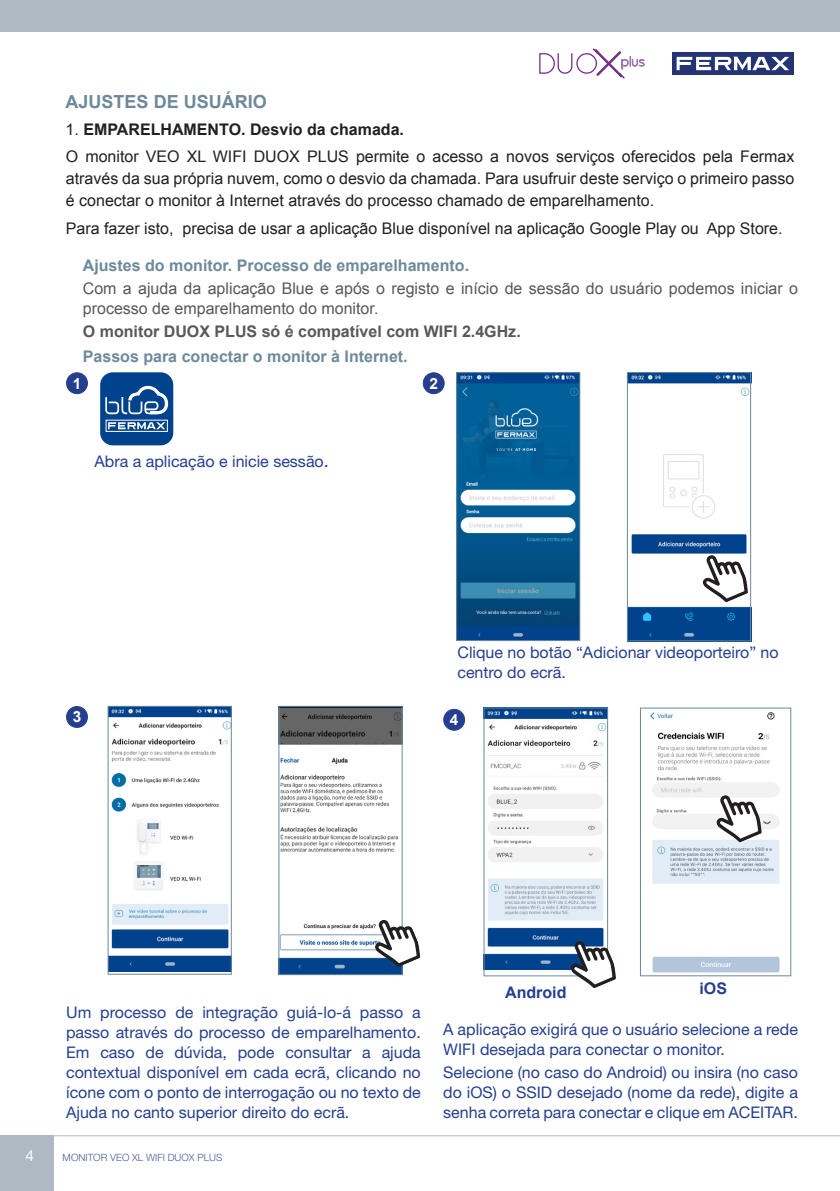
<style>
.page{position:relative;width:840px;height:1191px;background:#fff}
.page>*{position:absolute;margin:0;border:0;box-sizing:border-box;transform-origin:0 0}
.TITULO2{font:700 18px "Arial";color:#6d899a}
.NOTAS{font:16px/20px "Helvetica Neue";color:#253f8e}
.TEXTO_1{font:16px/22px "Arial";color:#231f20;text-align:justify}
.t1{font:16px/20px "Arial";color:#57585a}
.t2{font:700 16px "Arial";color:#6d899a}
.t3{font:700 16px "Arial";color:#57585a}
.Nota{font:700 16px "Arial";color:#231f20}
.t4{font:700 16px "Arial";color:#253f8e}
.TEXTO_PEQ{font:700 15.4px "Arial";color:#fff}
.t5{font:15.4px "Helvetica Neue";color:#fff}
.t6{font:300 10px "Helvetica Neue LT Std";color:#4d5a9e}
.s1{font-weight:400}
.s2{font-size:18px}
</style>
<div class="page">
<div style="left:0;top:1135px;width:53px;height:56px;background:#aeb9c4"></div>
<hr style="left:0;top:1135px;width:839px;height:1px;background:#aeb9c4">
<div style="left:0;top:0;width:838px;height:32px;background:#aeb9c4"></div>
<hr style="left:838px;top:0;width:1px;height:32px;background:#aeb9c4">
<div style="left:671px;top:52px;width:122px;height:23px;background:#243374"></div>
<svg style="left:676px;top:57px;width:112px;height:13px"></svg>
<svg style="left:539px;top:49px;width:105px;height:29px"></svg>
<img style="left:458px;top:374px;width:119px;height:265px">
<div style="left:456px;top:372px;width:123px;height:269px;border:1px solid #6d899a"></div>
<img style="left:110px;top:708px;width:119px;height:263px">
<img style="left:628px;top:374px;width:120px;height:265px">
<div style="left:626px;top:372px;width:124px;height:269px;border:1px solid #6d899a"></div>
<svg style="left:702px;top:554px;width:45px;height:48px"></svg>
<img style="left:280px;top:708px;width:120px;height:265px">
<div style="left:278px;top:706px;width:124px;height:269px;border:1px solid #6d899a"></div>
<svg style="left:374px;top:919px;width:46px;height:48px"></svg>
<img style="left:485px;top:710px;width:120px;height:259px">
<div style="left:483px;top:708px;width:124px;height:268px;border:1px solid #6d899a"></div>
<img style="left:650px;top:712px;width:130px;height:261px">
<div style="left:639px;top:708px;width:151px;height:268px;border:1px solid #6d899a"></div>
<svg style="left:715px;top:794px;width:46px;height:48px"></svg>
<svg style="left:570px;top:940px;width:45px;height:48px"></svg>
<div style="left:100px;top:372px;width:73px;height:73px;background:#00428c;border-radius:13px"></div>
<div style="left:105px;top:420px;width:63px;height:12px;border:1px solid #fff"></div>
<svg style="left:108px;top:422px;width:57px;height:7px"></svg>
<svg style="left:105px;top:385px;width:64px;height:30px"></svg>
<div style="left:67px;top:373px;width:20px;height:20px;background:#253f8e;border-radius:50%"></div>
<div style="left:66px;top:372px;width:22px;height:22px;border:1px solid #253f8e;border-radius:50%"></div>
<div style="left:423px;top:373px;width:21px;height:20px;background:#253f8e;border-radius:50%"></div>
<div style="left:422px;top:372px;width:22px;height:22px;border:1px solid #253f8e;border-radius:50%"></div>
<div style="left:67px;top:706px;width:20px;height:21px;background:#253f8e;border-radius:50%"></div>
<div style="left:66px;top:706px;width:22px;height:22px;border:1px solid #253f8e;border-radius:50%"></div>
<div style="left:443px;top:709px;width:21px;height:21px;background:#253f8e;border-radius:50%"></div>
<div style="left:443px;top:709px;width:22px;height:21px;border:1px solid #253f8e;border-radius:50%"></div>
<p class="TITULO2" style="left:65px;top:90px;width:203px">AJUSTES DE USUÁRIO</p>
<p class="Nota" style="left:65px;top:119px;width:340px"><span class="s1">1.</span> EMPARELHAMENTO. Desvio da chamada.</p>
<p class="TEXTO_1" style="left:66px;top:146px;width:729px">O monitor VEO XL WIFI DUOX PLUS permite o acesso a novos serviços oferecidos pela Fermax através da sua própria nuvem, como o desvio da chamada. Para usufruir deste serviço o primeiro passo é conectar o monitor à Internet através do processo chamado de emparelhamento.</p>
<p class="TEXTO_1" style="left:66px;top:217px;width:717px">Para fazer isto, precisa de usar a aplicação Blue disponível na aplicação Google Play ou App Store.</p>
<p class="t2" style="left:83px;top:255px;width:387px">Ajustes do monitor. Processo de emparelhamento.</p>
<p class="t1" style="left:83px;top:278px;width:716px">Com a ajuda da aplicação Blue e após o registo e início de sessão do usuário podemos iniciar o processo de emparelhamento do monitor.</p>
<p class="t3" style="left:83px;top:320px;width:439px">O monitor DUOX PLUS só é compatível com WIFI 2.4GHz.</p>
<p class="t2" style="left:83px;top:345px;width:326px">Passos para conectar o monitor à Internet.</p>
<p class="TEXTO_PEQ" style="left:73px;top:373px;width:10px">1</p>
<p class="TEXTO_PEQ" style="left:429px;top:373px;width:10px">2</p>
<p class="NOTAS" style="left:94px;top:451px;width:236px">Abra a aplicação e inicie sessão<span class="s2">.</span></p>
<p class="NOTAS" style="left:457px;top:642px;width:322px">Clique no botão “Adicionar videoporteiro” no centro do ecrã.</p>
<p class="TEXTO_PEQ" style="left:73px;top:706px;width:10px">3</p>
<p class="TEXTO_PEQ" style="left:449px;top:709px;width:10px">4</p>
<p class="t4" style="left:505px;top:981px;width:63px">Android</p>
<p class="t4" style="left:699px;top:978px;width:29px">iOS</p>
<p class="NOTAS" style="left:66px;top:1002px;width:356px;text-align:justify">Um processo de integração guiá-lo-á passo a passo através do processo de emparelhamento.<br>Em caso de dúvida, pode consultar a ajuda contextual disponível em cada ecrã, clicando no ícone com o ponto de interrogação ou no texto de Ajuda no canto superior direito do ecrã.</p>
<p class="t5" style="left:26px;top:1146px;width:10px">4</p>
<p class="t6" style="left:63px;top:1151px;width:161px">MONITOR VEO XL WIFI DUOX PLUS</p>
<p class="NOTAS" style="left:443px;top:1019px;width:356px">A aplicação exigirá que o usuário selecione a rede<br>WIFI desejada para conectar o monitor.</p>
<p class="NOTAS" style="left:443px;top:1062px;width:356px;text-align:justify">Selecione (no caso do Android) ou insira (no caso do iOS) o SSID desejado (nome da rede), digite a senha correta para conectar e clique em ACEITAR.</p>
</div>
